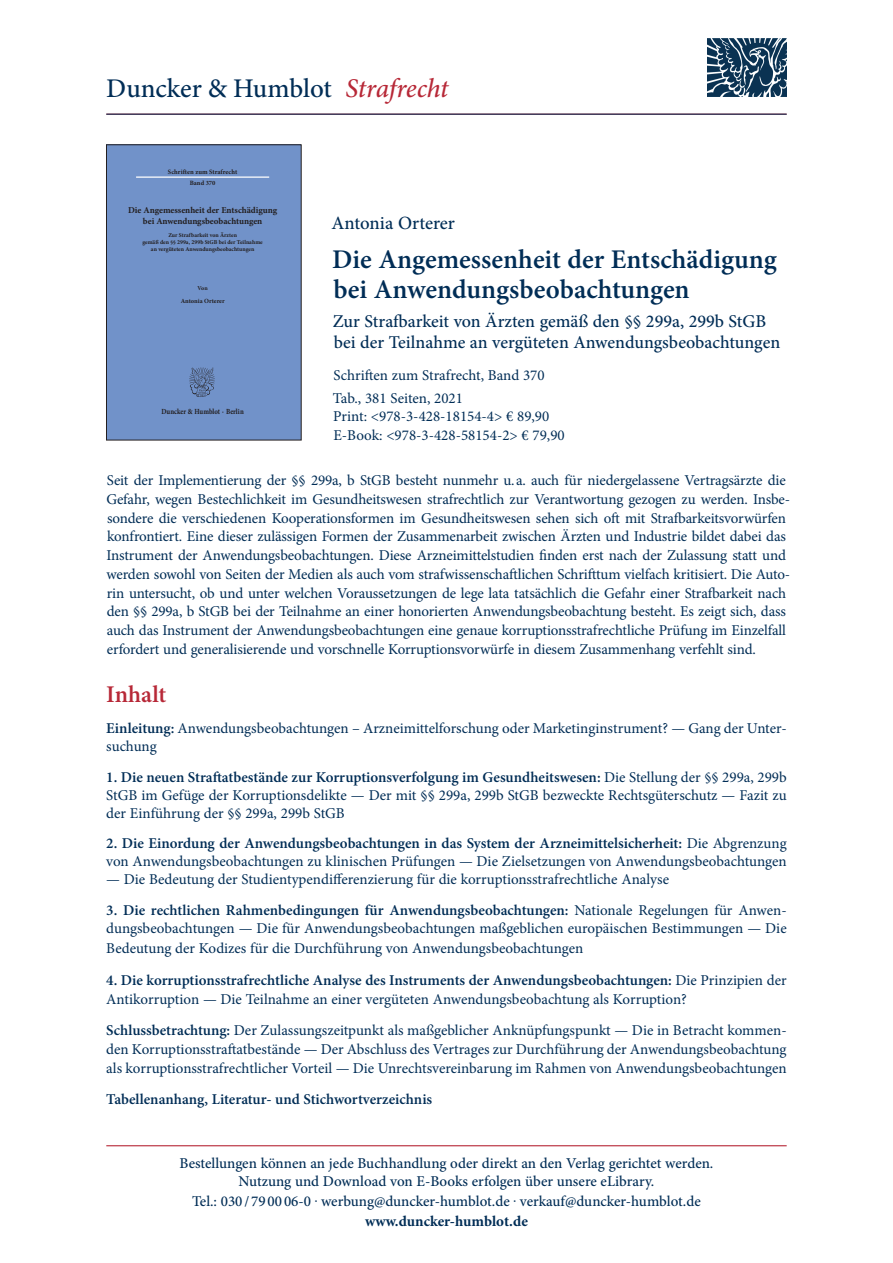
<style>
.page{position:relative;width:893px;height:1263px;background:#fff}
.page>*{position:absolute;margin:0;border:0;box-sizing:border-box;transform-origin:0 0}
.t1{font:600 27px/30px "Minion Pro";color:#002d56}
.t2{font:500 27px "Minion Pro";letter-spacing:-.005em;color:#002d56}
.t3{font:600 24px "Minion Pro";color:#b72837}
.t4{font:500 18.75px "Minion Pro";color:#002d56}
.t5{font:500 18px/21px "Minion Pro";color:#002d56}
.t6{font:15px/18.8px "Minion Pro";letter-spacing:-.01em;color:#002d56}
.t7{font:500 15px/18px "Minion Pro";color:#002d56;text-align:center}
.t8{font:600 15px "Minion Pro";color:#002d56}
.t9{font:700 15px "Minion Pro";color:#002d56}
.t10{font:700 9px/10.8px "Minion Pro";letter-spacing:-.005em;color:#231f20;text-align:center}
.t11{font:700 7.8px "Minion Pro";letter-spacing:-.005em;color:#231f20;scale:.86 1}
.t12{font:700 6.75px "Minion Pro";letter-spacing:.01em;color:#231f20}
.t13{font:700 6.45px "Minion Pro";color:#231f20}
.t14{font:700 6px/7.2px "Minion Pro";letter-spacing:-.005em;color:#231f20;text-align:center}
.s1{font-style:italic;color:#b72837}
.s2{font-weight:600}
</style>
<div class="page">
<hr style="left:106px;top:1145px;width:681px;height:1px;background:#b72837">
<div style="left:106px;top:145px;width:195px;height:295px;background:#7192c9"></div>
<hr style="left:136px;top:176px;width:133px;height:2px;background:#fff">
<img style="left:189px;top:367px;width:26px;height:30px">
<div style="left:106px;top:145px;width:195px;height:295px;border:1px solid #231f20"></div>
<img style="left:707px;top:38px;width:79px;height:59px">
<hr style="left:106px;top:114px;width:681px;height:1px;background:#002d56">
<h1 class="t2" style="left:106px;top:70px;width:344px">Duncker &amp; Humblot <span class="s1">Strafrecht</span></h1>
<p class="t12" style="left:168px;top:167px;width:71px">Schriften zum Strafrecht</p>
<p class="t13" style="left:190px;top:178px;width:27px">Band 370</p>
<p class="t10" style="left:128px;top:204px;width:150px">Die Angemessenheit der Entschädigung bei Anwendungsbeobachtungen</p>
<p class="t14" style="left:142px;top:231px;width:122px">Zur Strafbarkeit von Ärzten<br>gemäß den §§ 299a, 299b StGB bei der Teilnahme an vergüteten Anwendungsbeobachtungen</p>
<p class="t14" style="left:198px;top:284px;width:12px">Von</p>
<p class="t13" style="left:181px;top:296px;width:45px">Antonia Orterer</p>
<p class="t4" style="left:332px;top:211px;width:125px">Antonia Orterer</p>
<h1 class="t1" style="left:332px;top:244px;width:446px">Die Angemessenheit der Entschädigung bei Anwendungsbeobachtungen</h1>
<p class="t5" style="left:333px;top:311px;width:449px">Zur Strafbarkeit von Ärzten gemäß den §§ 299a, 299b StGB bei der Teilnahme an vergüteten Anwendungsbeobachtungen</p>
<p class="t6" style="left:333px;top:364px;width:213px;line-height:23px">Schriften zum Strafrecht, Band 370<br>Tab., 381 Seiten, 2021</p>
<p class="t6" style="left:333px;top:407px;width:233px">Print: &lt;978-3-428-18154-4&gt; € 89,90<br>E-Book: &lt;978-3-428-58154-2&gt; € 79,90</p>
<p class="t6" style="left:106px;top:471px;width:685px">Seit der Implementierung der §§ 299a, b StGB besteht nunmehr u.a. auch für niedergelassene Vertragsärzte die Gefahr, wegen Bestechlichkeit im Gesundheitswesen strafrechtlich zur Verantwortung gezogen zu werden. Insbe&shy;sondere die verschiedenen Kooperationsformen im Gesundheitswesen sehen sich oft mit Strafbarkeitsvorwürfen konfrontiert. Eine dieser zulässigen Formen der Zusammenarbeit zwischen Ärzten und Industrie bildet dabei das Instrument der Anwendungsbeobachtungen. Diese Arzneimittelstudien finden erst nach der Zulassung statt und werden sowohl von Seiten der Medien als auch vom strafwissenschaftlichen Schrifttum vielfach kritisiert. Die Auto&shy;rin untersucht, ob und unter welchen Voraussetzungen de lege lata tatsächlich die Gefahr einer Strafbarkeit nach den §§ 299a, b StGB bei der Teilnahme an einer honorierten Anwendungsbeobachtung besteht. Es zeigt sich, dass auch das Instrument der Anwendungsbeobachtungen eine genaue korruptionsstrafrechtliche Prüfung im Einzelfall erfordert und generalisierende und vorschnelle Korruptionsvorwürfe in diesem Zusammenhang verfehlt sind.</p>
<h2 class="t3" style="left:106px;top:678px;width:62px">Inhalt</h2>
<p class="t6" style="left:106px;top:719px;width:682px;line-height:18px"><span class="s2">Einleitung:</span> Anwendungsbeobachtungen – Arzneimittelforschung oder Marketinginstrument? — Gang der Unter&shy;suchung</p>
<p class="t6" style="left:106px;top:768px;width:682px;line-height:18px;text-align:justify"><span class="s2">1. Die neuen Straftatbestände zur Korruptionsverfolgung im Gesundheitswesen:</span> Die Stellung der §§ 299a, 299b StGB im Gefüge der Korruptionsdelikte — Der mit §§ 299a, 299b StGB bezweckte Rechtsgüterschutz — Fazit zu der Einführung der §§ 299a, 299b StGB</p>
<p class="t6" style="left:106px;top:835px;width:682px;line-height:18px"><span class="s2">2. Die Einordung der Anwendungsbeobachtungen in das System der Arzneimittelsicherheit:</span> Die Abgrenzung von Anwendungsbeobachtungen zu klinischen Prüfungen — Die Zielsetzungen von Anwendungsbeobachtungen</p>
<p class="t6" style="left:106px;top:870px;width:564px">— Die Bedeutung der Studientypendifferenzierung für die korruptionsstrafrechtliche Analyse</p>
<p class="t6" style="left:106px;top:901px;width:682px;line-height:18px"><span class="s2">3. Die rechtlichen Rahmenbedingungen für Anwendungsbeobachtungen:</span> Nationale Regelungen für Anwen&shy;dungsbeobachtungen — Die für Anwendungsbeobachtungen maßgeblichen europäischen Bestimmungen — Die</p>
<p class="t6" style="left:106px;top:939px;width:478px">Bedeutung der Kodizes für die Durchführung von Anwendungsbeobachtungen</p>
<p class="t6" style="left:106px;top:971px;width:682px"><span class="s2">4. Die korruptionsstrafrechtliche Analyse des Instruments der Anwendungsbeobachtungen:</span> Die Prinzipien der<br>Antikorruption — Die Teilnahme an einer vergüteten Anwendungsbeobachtung als Korruption?</p>
<p class="t6" style="left:106px;top:1021px;width:682px;text-align:justify"><span class="s2">Schlussbetrachtung:</span> Der Zulassungszeitpunkt als maßgeblicher Anknüpfungspunkt — Die in Betracht kommen&shy;den Korruptionsstraftatbestände — Der Abschluss des Vertrages zur Durchführung der Anwendungsbeobachtung als korruptionsstrafrechtlicher Vorteil — Die Unrechtsvereinbarung im Rahmen von Anwendungsbeobachtungen</p>
<p class="t8" style="left:106px;top:1089px;width:327px">Tabellenanhang, Literatur- und Stichwortverzeichnis</p>
<p class="t11" style="left:161px;top:406px;width:97px">Duncker &amp; Humblot · Berlin</p>
<p class="t7" style="left:179px;top:1154px;width:535px">Bestellungen können an jede Buchhandlung oder direkt an den Verlag gerichtet werden.<br>Nutzung und Download von E-Books erfolgen über unsere eLibrary.</p>
<p class="t7" style="left:192px;top:1192px;width:510px">Tel.: 030 / 79 00 06-0 . werbung@duncker-humblot.de . verkauf@duncker-humblot.de</p>
<p class="t9" style="left:365px;top:1210px;width:164px">www.duncker-humblot.de</p>
</div>
